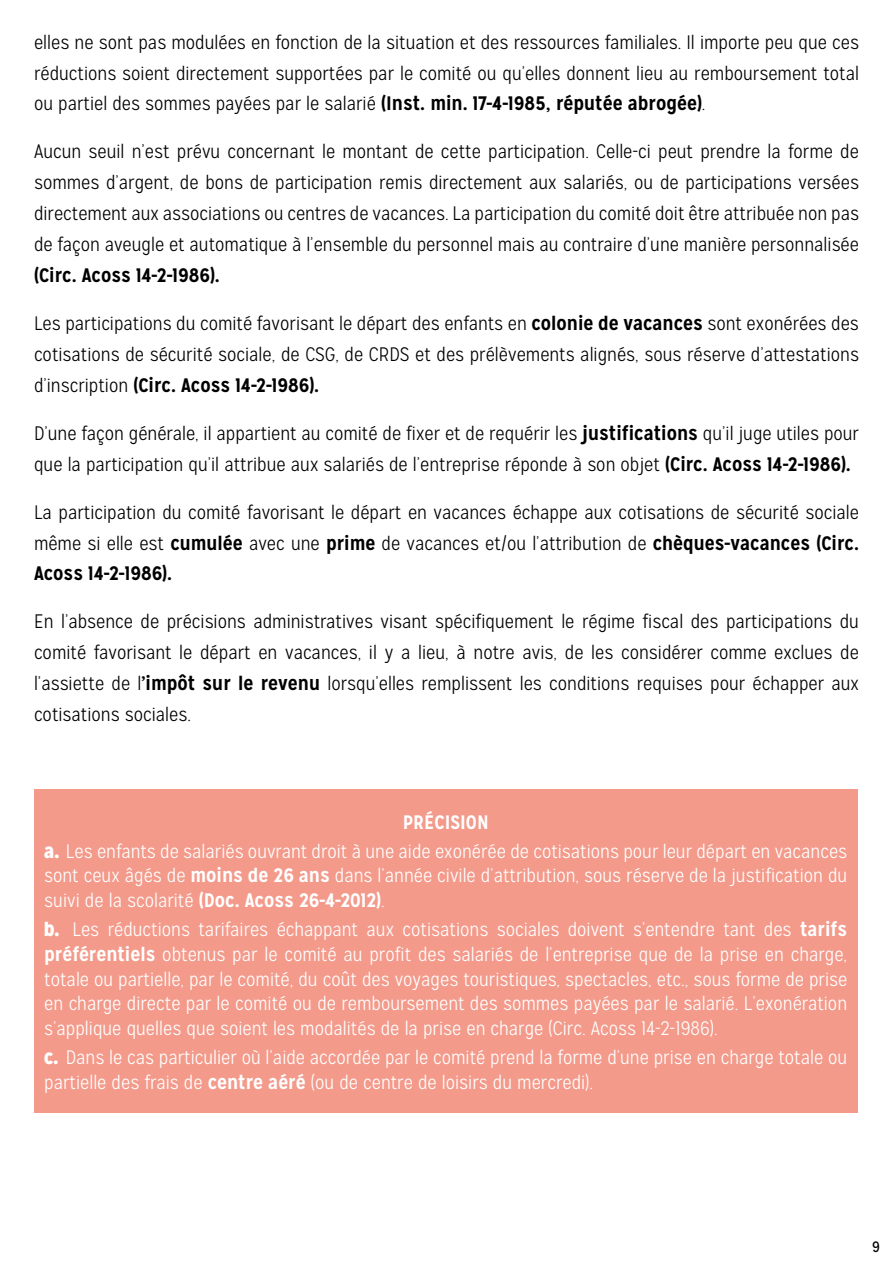
<style>
.page{position:relative;width:893px;height:1263px;background:#fff}
.page>*{position:absolute;margin:0;border:0;box-sizing:border-box;transform-origin:0 0}
.t1{font:300 19.5px/30.9px "Mission Gothic";color:#000;text-align:justify}
.t2{font:300 19.5px/24.8px "Mission Gothic";color:#fff}
.t3{font:700 19.5px "Mission Gothic";color:#000}
.t4{font:15px "Mission Gothic";color:#000}
.s1{font-weight:700}
.s2{font-weight:900}
</style>
<div class="page">
<div style="left:34px;top:790px;width:823px;height:323px;background:#f39a8b"></div>
<p class="t1" style="left:34px;top:27px;width:827px">elles ne sont pas modulées en fonction de la situation et des ressources familiales. Il importe peu que ces réductions soient directement supportées par le comité ou qu’elles donnent lieu au remboursement total ou partiel des sommes payées par le salarié <span class="s1">(Inst. min. 17-4-1985, réputée abrogée)</span>.</p>
<p class="t1" style="left:34px;top:136px;width:827px">Aucun seuil n’est prévu concernant le montant de cette participation. Celle-ci peut prendre la forme de sommes d’argent, de bons de participation remis directement aux salariés, ou de participations versées directement aux associations ou centres de vacances. La participation du comité doit être attribuée non pas de façon aveugle et automatique à l’ensemble du personnel mais au contraire d’une manière personnalisée</p>
<p class="t3" style="left:34px;top:263px;width:187px">(Circ. Acoss 14-2-1986).</p>
<p class="t1" style="left:34px;top:308px;width:826px">Les participations du comité favorisant le départ des enfants en <span class="s1">colonie de vacances</span> sont exonérées des cotisations de sécurité sociale, de CSG, de CRDS et des prélèvements alignés, sous réserve d’attestations d’inscription <span class="s1">(Circ. Acoss 14-2-1986).</span></p>
<p class="t1" style="left:34px;top:418px;width:826px">D’une façon générale, il appartient au comité de fixer et de requérir les <span class="s1">justifications</span> qu’il juge utiles pour que la participation qu’il attribue aux salariés de l’entreprise réponde à son objet <span class="s1">(Circ. Acoss 14-2-1986).</span></p>
<p class="t1" style="left:34px;top:497px;width:826px">La participation du comité favorisant le départ en vacances échappe aux cotisations de sécurité sociale même si elle est <span class="s1">cumulée</span> avec une <span class="s1">prime</span> de vacances et/ou l’attribution de <span class="s1">chèques-vacances (Circ.<br>Acoss 14-2-1986).</span></p>
<p class="t1" style="left:34px;top:606px;width:826px">En l’absence de précisions administratives visant spécifiquement le régime fiscal des participations du comité favorisant le départ en vacances, il y a lieu, à notre avis, de les considérer comme exclues de l’assiette de l<span class="s1">’impôt sur le revenu</span> lorsqu’elles remplissent les conditions requises pour échapper aux cotisations sociales.</p>
<p class="t2" style="left:44px;top:807px;width:804px;line-height:29px;text-align:center"><span class="s1">PRÉCISION<br></span><span class="s2">a.</span> Les enfants de salariés ouvrant droit à une aide exonérée de cotisations pour leur départ en vacances</p>
<p class="t2" style="left:44px;top:863px;width:804px">sont ceux âgés de <span class="s1">moins de 26 ans</span> dans l’année civile d’attribution, sous réserve de la justification du suivi de la scolarité <span class="s1">(Doc. Acoss 26-4-2012)</span>.</p>
<p class="t2" style="left:44px;top:917px;width:805px;text-align:justify"><span class="s2">b.</span> Les réductions tarifaires échappant aux cotisations sociales doivent s’entendre tant des <span class="s1">tarifs préférentiels</span> obtenus par le comité au profit des salariés de l’entreprise que de la prise en charge, totale ou partielle, par le comité, du coût des voyages touristiques, spectacles, etc., sous forme de prise en charge directe par le comité ou de remboursement des sommes payées par le salarié. L’exonération s’applique quelles que soient les modalités de la prise en charge (Circ. Acoss 14-2-1986).</p>
<p class="t2" style="left:44px;top:1045px;width:804px"><span class="s2">c.</span> Dans le cas particulier où l’aide accordée par le comité prend la forme d’une prise en charge totale ou partielle des frais de <span class="s1">centre aéré</span> (ou de centre de loisirs du mercredi).</p>
<p class="t4" style="left:872px;top:1237px;width:9px">9</p>
</div>
